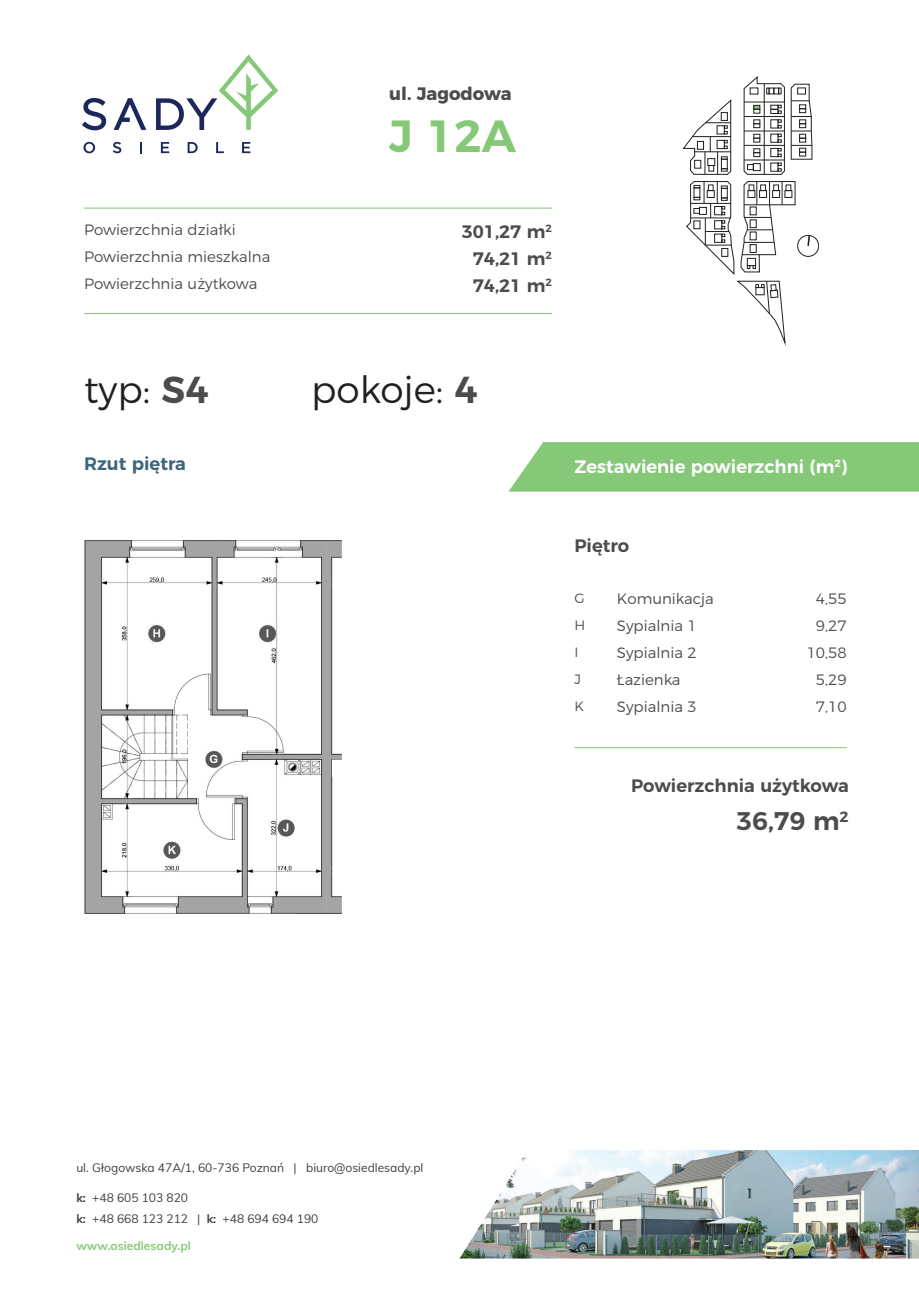
<style>
.page{position:relative;width:919px;height:1289px;background:#fff}
.page>*{position:absolute;margin:0;border:0;box-sizing:border-box;transform-origin:0 0}
.t1{font:600 45px "Montserrat";color:#85c878}
.t2{font:300 37.5px "Montserrat";color:#231f20}
.t3{font:600 25.5px "Montserrat";color:#4b4c4d}
.t4{font:600 18px "Montserrat";color:#4b4c4d}
.t5{font:600 18px "Montserrat";color:#fff}
.t6{font:700 18px "Montserrat";color:#4b4c4d}
.t7{font:600 18px "Montserrat";color:#3c647b}
.t8{font:300 15px "Montserrat";color:#4b4c4d}
.t9{font:300 13.5px "Montserrat";color:#4b4c4d}
.t10{font:12px "Muli";color:#3e3e3f}
.t11{font:700 12px "Muli";color:#85c878}
.s1{font-weight:600;color:#4b4c4d}
.s2{font-weight:700}
</style>
<div class="page">
<div style="left:509px;top:442px;width:409px;height:49px;background:#85c878"></div>
<img style="left:84px;top:540px;width:257px;height:373px">
<hr style="left:574px;top:747px;width:272px;height:1px;background:#85c878">
<hr style="left:84px;top:208px;width:468px;height:1px;background:#85c878">
<hr style="left:84px;top:313px;width:468px;height:1px;background:#85c878">
<svg style="left:82px;top:98px;width:24px;height:32px"></svg>
<svg style="left:156px;top:54px;width:122px;height:76px"></svg>
<svg style="left:83px;top:142px;width:12px;height:11px"></svg>
<svg style="left:113px;top:142px;width:8px;height:11px"></svg>
<svg style="left:140px;top:142px;width:2px;height:11px"></svg>
<svg style="left:161px;top:142px;width:8px;height:11px"></svg>
<svg style="left:188px;top:142px;width:10px;height:11px"></svg>
<svg style="left:216px;top:142px;width:8px;height:11px"></svg>
<svg style="left:242px;top:142px;width:8px;height:11px"></svg>
<svg style="left:114px;top:98px;width:32px;height:32px"></svg>
<img style="left:460px;top:1150px;width:458px;height:108px">
<svg style="left:743px;top:77px;width:41px;height:98px"></svg>
<svg style="left:683px;top:100px;width:48px;height:75px"></svg>
<svg style="left:790px;top:84px;width:22px;height:76px"></svg>
<svg style="left:686px;top:181px;width:109px;height:165px"></svg>
<div style="left:797px;top:235px;width:21px;height:22px;border:1px solid #231f20;border-radius:50%"></div>
<svg style="left:806px;top:234px;width:5px;height:12px"></svg>
<p class="t8" style="left:84px;top:218px;width:153px">Powierzchnia działki</p>
<p class="t8" style="left:84px;top:245px;width:188px">Powierzchnia mieszkalna</p>
<p class="t8" style="left:84px;top:272px;width:175px">Powierzchnia użytkowa</p>
<p class="t6" style="left:389px;top:79px;width:124px">ul. Jagodowa</p>
<p class="t1" style="left:389px;top:99px;width:128px">J 12A</p>
<p class="t4" style="left:461px;top:217px;width:92px">301,27 m<sup>2</sup></p>
<p class="t4" style="left:473px;top:244px;width:81px">74,21 m<sup>2</sup></p>
<p class="t4" style="left:473px;top:271px;width:81px">74,21 m<sup>2</sup></p>
<p class="t2" style="left:84px;top:360px;width:126px">typ: <span class="s1">S4</span></p>
<p class="t2" style="left:311px;top:360px;width:168px">pokoje: <span class="s1">4</span></p>
<p class="t7" style="left:84px;top:449px;width:103px">Rzut piętra</p>
<p class="t5" style="left:574px;top:451px;width:274px">Zestawienie powierzchni (m<sup>2</sup>)</p>
<p class="t4" style="left:574px;top:530px;width:56px">Piętro</p>
<p class="t9" style="left:574px;top:587px;width:12px">G</p>
<p class="t9" style="left:574px;top:614px;width:12px">H</p>
<p class="t9" style="left:574px;top:641px;width:5px">I</p>
<p class="t9" style="left:574px;top:668px;width:8px">J</p>
<p class="t9" style="left:574px;top:695px;width:11px">K</p>
<p class="t8" style="left:617px;top:587px;width:98px">Komunikacja</p>
<p class="t8" style="left:617px;top:614px;width:81px">Sypialnia 1</p>
<p class="t8" style="left:617px;top:641px;width:81px">Sypialnia 2</p>
<p class="t8" style="left:617px;top:668px;width:65px">Łazienka</p>
<p class="t8" style="left:617px;top:695px;width:81px">Sypialnia 3</p>
<p class="t8" style="left:815px;top:587px;width:32px">4,55</p>
<p class="t8" style="left:815px;top:614px;width:32px">9,27</p>
<p class="t8" style="left:806px;top:641px;width:41px">10,58</p>
<p class="t8" style="left:815px;top:668px;width:32px">5,29</p>
<p class="t8" style="left:815px;top:695px;width:32px">7,10</p>
<p class="t4" style="left:631px;top:771px;width:219px">Powierzchnia użytkowa</p>
<p class="t3" style="left:736px;top:800px;width:114px">36,79 m<sup>2</sup></p>
<p class="t10" style="left:76px;top:1159px;width:348px">ul. Głogowska 47A/1, 60-736 Poznań | biuro@osiedlesady.pl</p>
<p class="t10" style="left:76px;top:1189px;width:113px"><span class="s2">k:</span> +48 605 103 820</p>
<p class="t10" style="left:76px;top:1210px;width:243px"><span class="s2">k:</span> +48 668 123 212 | <span class="s2">k:</span> +48 694 694 190</p>
<p class="t11" style="left:76px;top:1237px;width:116px">www.osiedlesady.pl</p>
</div>
